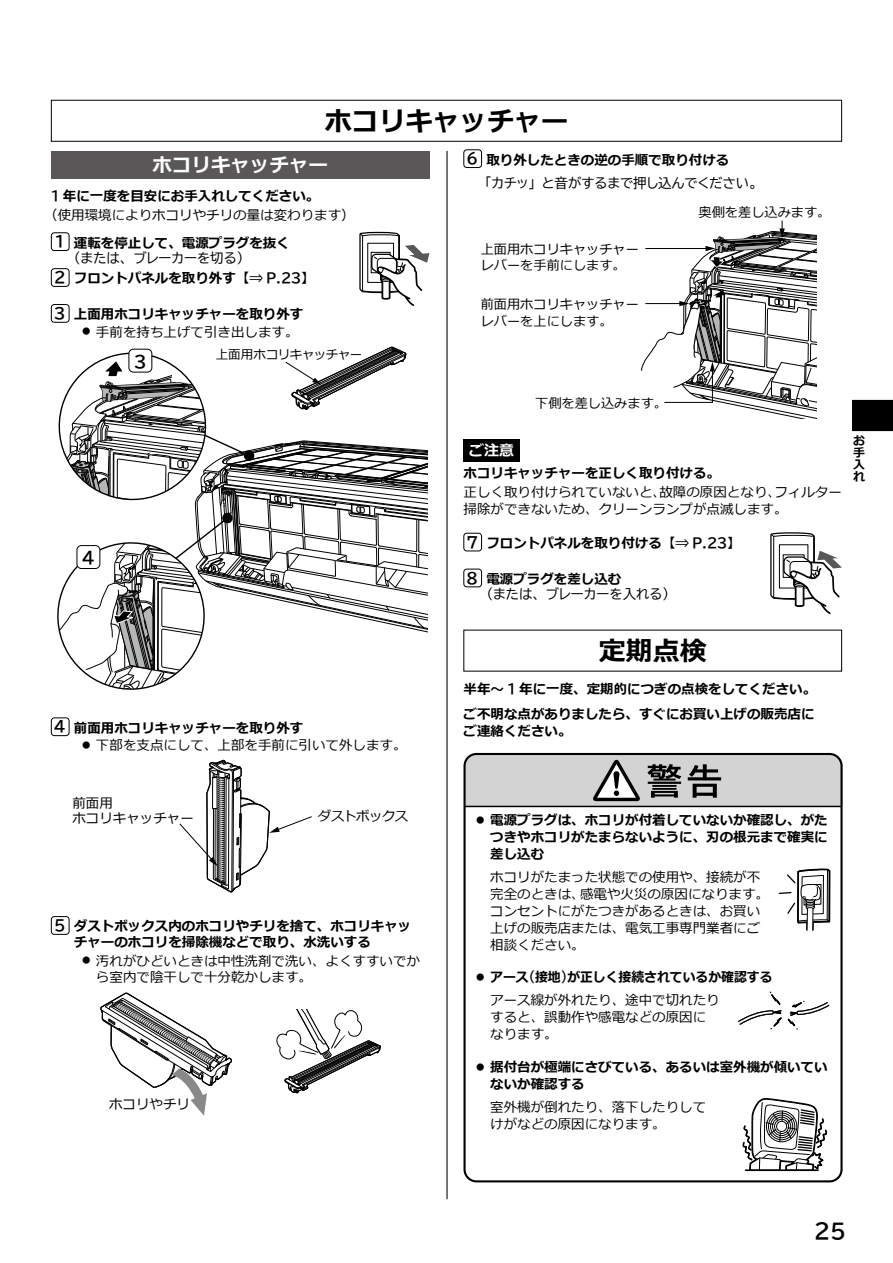
<style>
.page{position:relative;width:893px;height:1263px;background:#fff}
.page>*{position:absolute;margin:0;border:0;box-sizing:border-box;transform-origin:0 0}
.t1{font:700 27px "Meiryo";color:#000}
.t2{font:21px "BIZ UDP Gothic Bold";color:#000}
.t3{font:700 19.5px "Meiryo";color:#fff}
.t4{font:16.65px "BIZ UDP Gothic Bold";color:#000}
.t5{font:700 15px "Meiryo";color:#fff}
.t6{font:700 13.5px/16.8px "Meiryo";color:#000}
.t7{font:13.5px/16.8px "Meiryo";color:#000}
.t8{font:13.5px "BIZ UDP Gothic";color:#000}
.t9{font:700 13.5px/23.2px "Meiryo";color:#000;scale:.95 1}
.t10{font:13.5px "Meiryo";letter-spacing:-.045em;color:#000}
.t11{font:13.2px/16.6px "Meiryo";color:#000}
.t12{font:12.6px "Meiryo";letter-spacing:-.025em;color:#000}
.t13{font:700 12px/12px "Meiryo";color:#000;text-align:justify}
.s1{font-family:"BIZ UDP Gothic Bold"}
.s2{font-weight:700}
.s3{font-family:"BIZ UDP Gothic Bold";font-weight:400;font-size:15.15px}
.s4{font-family:"BIZ UDP Gothic Bold";font-weight:400}
.s5{font-weight:400;font-size:10.5px}
.s6{font-weight:400}
.s7{font-family:"BIZ UDP Gothic Bold";font-size:15.15px}
.s8{font-size:10.5px}
</style>
<div class="page">
<div style="left:51px;top:151px;width:378px;height:28px;background:#595757"></div>
<div style="left:51px;top:232px;width:18px;height:19px;border:1px solid #000;border-radius:3px"></div>
<div style="left:51px;top:268px;width:18px;height:19px;border:1px solid #000;border-radius:3px"></div>
<div style="left:51px;top:304px;width:18px;height:19px;border:1px solid #000;border-radius:3px"></div>
<svg style="left:57px;top:346px;width:371px;height:344px"></svg>
<div style="left:51px;top:717px;width:18px;height:19px;border:1px solid #000;border-radius:3px"></div>
<svg style="left:179px;top:759px;width:133px;height:134px"></svg>
<div style="left:51px;top:916px;width:18px;height:19px;border:1px solid #000;border-radius:3px"></div>
<svg style="left:276px;top:1009px;width:105px;height:85px"></svg>
<svg style="left:100px;top:992px;width:132px;height:124px"></svg>
<svg style="left:359px;top:231px;width:70px;height:75px"></svg>
<div style="left:463px;top:149px;width:19px;height:19px;border:1px solid #000;border-radius:3px"></div>
<svg style="left:641px;top:221px;width:175px;height:197px"></svg>
<svg style="left:463px;top:439px;width:56px;height:23px"></svg>
<div style="left:463px;top:533px;width:19px;height:18px;border:1px solid #000;border-radius:3px"></div>
<div style="left:463px;top:569px;width:19px;height:18px;border:1px solid #000;border-radius:3px"></div>
<svg style="left:770px;top:532px;width:72px;height:82px"></svg>
<div style="left:51px;top:100px;width:791px;height:42px;border:1px solid #000"></div>
<svg style="left:778px;top:868px;width:53px;height:63px"></svg>
<svg style="left:738px;top:991px;width:92px;height:39px"></svg>
<svg style="left:742px;top:1098px;width:85px;height:74px"></svg>
<svg style="left:466px;top:753px;width:374px;height:53px;background:#c0c0c1"></svg>
<div style="left:463px;top:753px;width:380px;height:429px;border:2px solid #000;border-radius:12px"></div>
<hr style="left:464px;top:806px;width:377px;height:1px;background:#000">
<svg style="left:852px;top:400px;width:41px;height:31px"></svg>
<hr style="left:446px;top:151px;width:2px;height:1048px;background:#000">
<h1 class="t1" style="left:325px;top:102px;width:245px">ホコリキャッチャー</h1>
<h3 class="t3" style="left:152px;top:151px;width:177px">ホコリキャッチャー</h3>
<p class="t7" style="left:44px;top:187px;width:312px;line-height:19px;text-indent:7px"><span class="s1">1</span> <span class="s2">年に一度を目安にお手入れしてください。<br></span>（使用環境によりホコリやチリの量は変わります）</p>
<p class="t6" style="left:55px;top:235px;width:236px"><span class="s3">1</span> 運転を停止して、電源プラグを抜く</p>
<p class="t8" style="left:74px;top:251px;width:171px">（または、ブレーカーを切る）</p>
<p class="t6" style="left:54px;top:271px;width:262px"><span class="s3">2</span> フロントパネルを取り外す【⇒ <span class="s4">P.23</span>】</p>
<p class="t6" style="left:81px;top:306px;width:224px;line-height:17.2px;text-indent:-27px"><span class="s3">3</span> 上面用ホコリキャッチャーを取り外す<span class="s5">㓡</span><span class="s6">手前を持ち上げて引き出します。</span></p>
<p class="t4" style="left:134px;top:353px;width:14px">3</p>
<p class="t12" style="left:216px;top:345px;width:148px">上面用ホコリキャッチャー</p>
<p class="t4" style="left:82px;top:549px;width:14px">4</p>
<p class="t7" style="left:81px;top:720px;width:327px;line-height:17.2px;text-indent:-27px"><span class="s7">4</span> <span class="s2">前面用ホコリキャッチャーを取り外す<br></span><span class="s8">㓡</span>下部を支点にして、上部を手前に引いて外します。</p>
<p class="t6" style="left:467px;top:152px;width:264px"><span class="s3">6</span> 取り外したときの逆の手順で取り付ける</p>
<p class="t8" style="left:485px;top:176px;width:274px">「カチッ」と音がするまで押し込んでください。</p>
<p class="t11" style="left:481px;top:241px;width:160px">上面用ホコリキャッチャーレバーを手前にします。</p>
<p class="t11" style="left:481px;top:296px;width:160px">前面用ホコリキャッチャーレバーを上にします。</p>
<p class="t11" style="left:535px;top:395px;width:133px">下側を差し込みます。</p>
<p class="t11" style="left:699px;top:204px;width:133px">奥側を差し込みます。</p>
<p class="t5" style="left:469px;top:440px;width:46px">ご注意</p>
<p class="t6" style="left:463px;top:465px;width:258px">ホコリキャッチャーを正しく取り付ける。</p>
<p class="t7" style="left:463px;top:484px;width:380px;line-height:17.2px">正しく取り付けられていないと、故障の原因となり、フィルター掃除ができないため、クリーンランプが点滅します。</p>
<p class="t6" style="left:467px;top:535px;width:276px"><span class="s3">7</span> フロントパネルを取り付ける【⇒ <span class="s4">P.23</span>】</p>
<p class="t6" style="left:467px;top:571px;width:156px"><span class="s3">8</span> 電源プラグを差し込む</p>
<p class="t8" style="left:486px;top:587px;width:184px">（または、ブレーカーを入れる）</p>
<h1 class="t1" style="left:599px;top:632px;width:109px">定期点検</h1>
<p class="t6" style="left:463px;top:677px;width:354px;line-height:25.5px">半年～ <span class="s4">1</span> 年に一度、定期的につぎの点検をしてください。ご不明な点がありましたら、すぐにお買い上げの販売店に</p>
<p class="t6" style="left:463px;top:724px;width:109px">ご連絡ください。</p>
<p class="t13" style="left:853px;top:435px;width:13px">お手入れ</p>
<p class="t7" style="left:72px;top:796px;width:123px;line-height:15.3px">前面用<br>ホコリキャッチャー</p>
<p class="t10" style="left:318px;top:806px;width:92px">ダストボックス</p>
<p class="t6" style="left:74px;top:919px;width:339px;line-height:15.1px;text-indent:-20px"><span class="s3">5</span> ダストボックス内のホコリやチリを捨て、ホコリキャッチャーのホコリを掃除機などで取り、水洗いする</p>
<p class="t7" style="left:96px;top:953px;width:339px;text-indent:-15px"><span class="s8">㓡</span>汚れがひどいときは中性洗剤で洗い、よくすすいでか　ら室内で陰干しで十分乾かします。</p>
<p class="t7" style="left:109px;top:1097px;width:82px">ホコリやチリ</p>
<p class="t6" style="left:490px;top:813px;width:339px;text-align:justify;text-indent:-15px"><span class="s5">㓡</span>電源プラグは、ホコリが付着していないか確認し、がたつきやホコリがたまらないように、刃の根元まで確実に差し込む</p>
<p class="t7" style="left:490px;top:870px;width:280px">ホコリがたまった状態での使用や、接続が不完全のときは、感電や火災の原因になります。コンセントにがたつきがあるときは、お買い上げの販売店または、電気工事専門業者にご相談ください。</p>
<p class="t9" style="left:490px;top:966px;width:299px;text-indent:-15px"><span class="s5">㓡</span>アース<span class="s4">(</span>接地<span class="s4">)</span>が正しく接続されているか確認する<span class="s6">アース線が外れたり、途中で切れたり</span></p>
<p class="t7" style="left:490px;top:1010px;width:217px">すると、誤動作や感電などの原因になります。</p>
<p class="t6" style="left:490px;top:1059px;width:339px;text-indent:-15px"><span class="s5">㓡</span>据付台が極端にさびている、あるいは室外機が傾いていないか確認する</p>
<p class="t7" style="left:490px;top:1099px;width:217px">室外機が倒れたり、落下したりしてけがなどの原因になります。</p>
<h2 class="t2" style="left:814px;top:1220px;width:33px">25</h2>
</div>
